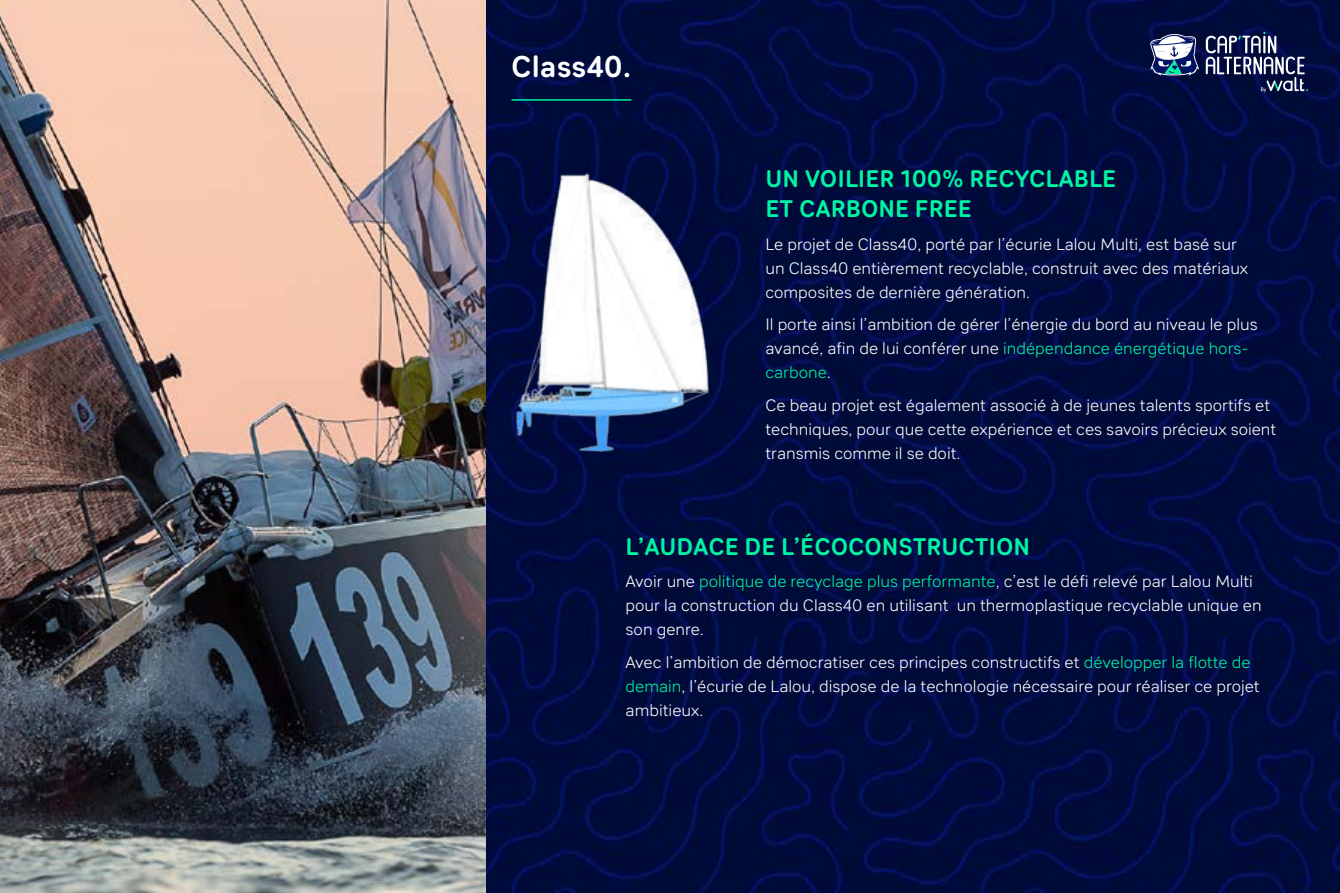
<style>
.page{position:relative;width:1340px;height:893px;background:#fff}
.page>*{position:absolute;margin:0;border:0;box-sizing:border-box;transform-origin:0 0}
.t1{font:700 30px "Sebino Soft";color:#fff}
.t2{font:700 24px/30px "Sebino Soft";color:#00f4a3}
.t3{font:300 16.5px/24px "Sebino Soft";color:#fff}
.s1{color:#00f4a3}
</style>
<div class="page">
<img style="left:486px;top:0;width:853px;height:893px">
<img style="left:0;top:0;width:486px;height:893px">
<img style="left:511px;top:170px;width:202px;height:285px">
<svg style="left:1150px;top:34px;width:49px;height:42px"></svg>
<svg style="left:1205px;top:32px;width:102px;height:60px;background:#3a4269"></svg>
<hr style="left:512px;top:99px;width:119px;height:2px;background:#00f4a3">
<h1 class="t1" style="left:511px;top:49px;width:121px">Class40.</h1>
<h2 class="t2" style="left:765px;top:164px;width:352px">UN VOILIER 100% RECYCLABLE<br>ET CARBONE FREE</h2>
<p class="t3" style="left:765px;top:232px;width:484px">Le projet de Class40, porté par l’écurie Lalou Multi, est basé sur un Class40 entièrement recyclable, construit avec des matériaux composites de dernière génération.</p>
<p class="t3" style="left:765px;top:313px;width:494px">Il porte ainsi l’ambition de gérer l’énergie du bord au niveau le plus avancé, afin de lui conférer une <span class="s1">indépendance énergétique hors&shy;carbone</span>.</p>
<p class="t3" style="left:765px;top:393px;width:512px">Ce beau projet est également associé à de jeunes talents sportifs et techniques, pour que cette expérience et ces savoirs précieux soient transmis comme il se doit.</p>
<h2 class="t2" style="left:625px;top:532px;width:406px">L’AUDACE DE L’ÉCOCONSTRUCTION</h2>
<p class="t3" style="left:625px;top:570px;width:637px">Avoir une <span class="s1">politique de recyclage plus performante</span>, c’est le défi relevé par Lalou Multi pour la construction du Class40 en utilisant un thermoplastique recyclable unique en son genre.</p>
<p class="t3" style="left:625px;top:650px;width:635px">Avec l’ambition de démocratiser ces principes constructifs et <span class="s1">développer la flotte de demain</span>, l’écurie de Lalou, dispose de la technologie nécessaire pour réaliser ce projet ambitieux.</p>
</div>
